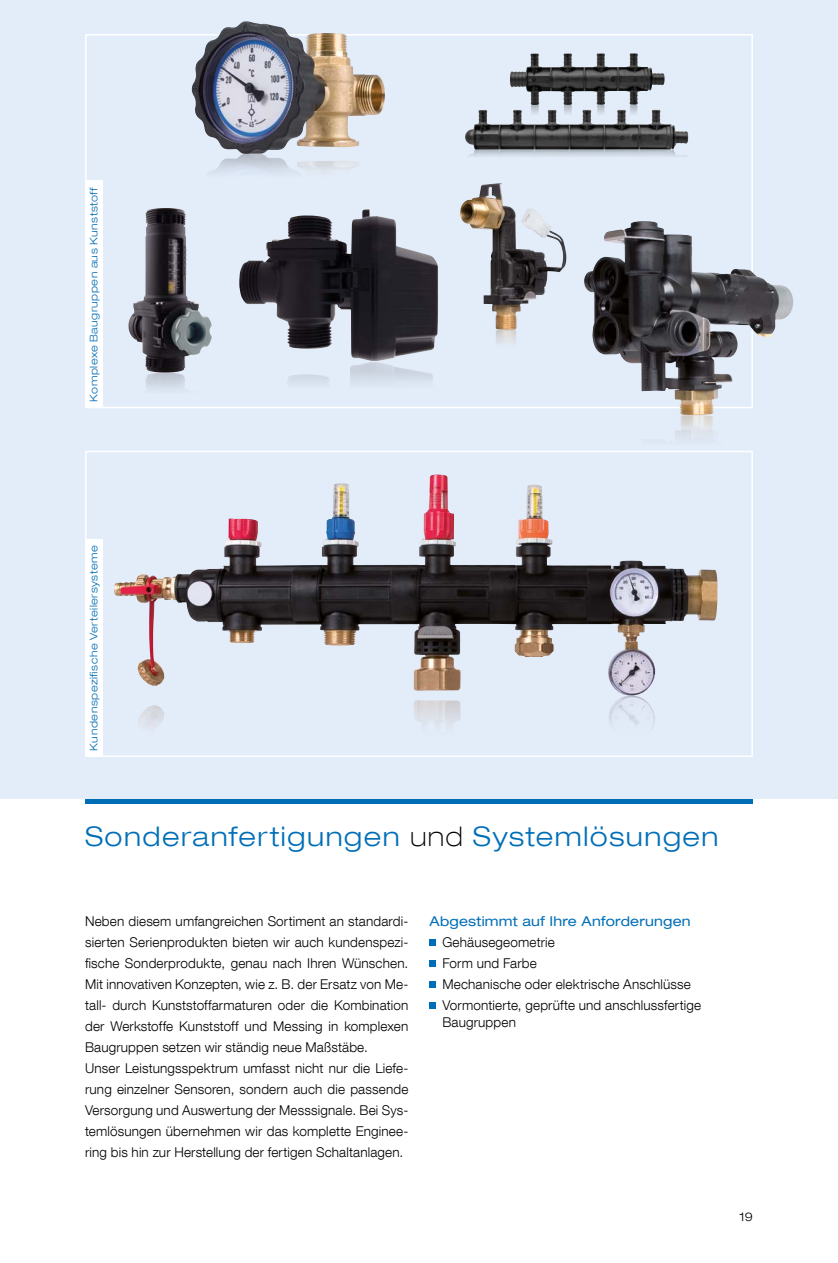
<style>
.page{position:relative;width:838px;height:1263px;background:#e3edfa}
.page>*{position:absolute;margin:0;border:0;box-sizing:border-box;transform-origin:0 0}
.t1{font:300 expanded 27px "Helvetica Neue LT Com";letter-spacing:.055em;color:#006eb7}
.t2{font:300 13.5px/21px "Helvetica Neue LT Com";letter-spacing:.01em;color:#000}
.t3{font:expanded 13.5px "Helvetica Neue LT Com";letter-spacing:.015em;color:#006eb7}
.t4{font:300 expanded 12px "Helvetica Neue LT Com";color:#000}
.t5{font:300 expanded 10.5px "Helvetica Neue LT Com";letter-spacing:.05em;color:#006eb7}
.s1{font-weight:100;color:#000}
</style>
<div class="page">
<div style="left:0;top:799px;width:838px;height:464px;background:#fff"></div>
<svg style="left:85px;top:34px;width:668px;height:374px"></svg>
<svg style="left:85px;top:451px;width:668px;height:306px"></svg>
<img style="left:584px;top:224px;width:209px;height:361px">
<img style="left:192px;top:21px;width:193px;height:266px">
<img style="left:471px;top:330px;width:95px;height:78px">
<img style="left:459px;top:183px;width:107px;height:147px">
<img style="left:259px;top:700px;width:367px;height:57px">
<img style="left:174px;top:475px;width:258px;height:101px">
<div style="left:85px;top:799px;width:668px;height:5px;background:#006eb7"></div>
<img style="left:128px;top:208px;width:57px;height:165px">
<img style="left:128px;top:373px;width:84px;height:106px">
<img style="left:239px;top:209px;width:129px;height:96px">
<img style="left:239px;top:362px;width:135px;height:101px">
<img style="left:464px;top:110px;width:214px;height:39px">
<img style="left:464px;top:149px;width:207px;height:40px">
<img style="left:526px;top:53px;width:104px;height:14px">
<img style="left:510px;top:105px;width:62px;height:51px">
<div style="left:429px;top:939px;width:7px;height:6px;background:#006eb7"></div>
<div style="left:429px;top:960px;width:7px;height:6px;background:#006eb7"></div>
<div style="left:429px;top:981px;width:7px;height:6px;background:#006eb7"></div>
<div style="left:429px;top:1002px;width:7px;height:7px;background:#006eb7"></div>
<div style="left:85px;top:539px;width:17px;height:218px;background:#fff"></div>
<div style="left:85px;top:180px;width:17px;height:228px;background:#fff"></div>
<p class="t5" style="left:87px;top:402px;width:216px;rotate:-90deg">Komplexe Baugruppen aus Kunststoff</p>
<p class="t5" style="left:87px;top:750px;width:207px;rotate:-90deg">Kundenspezifische Verteilersysteme</p>
<h1 class="t1" style="left:85px;top:819px;width:635px">Sonderanfertigungen <span class="s1">und</span> Systemlösungen</h1>
<p class="t2" style="left:85px;top:910px;width:325px">Neben diesem umfangreichen Sortiment an standardi&shy;sierten Serienprodukten bieten wir auch kundenspezi&shy;fische Sonderprodukte, genau nach Ihren Wünschen.<br>Mit innovativen Konzepten, wie z. B. der Ersatz von Me&shy;tall- durch Kunststoffarmaturen oder die Kombination der Werkstoffe Kunststoff und Messing in komplexen Baugruppen setzen wir ständig neue Maßstäbe.<br>Unser Leistungsspektrum umfasst nicht nur die Liefe&shy;rung einzelner Sensoren, sondern auch die passende Versorgung und Auswertung der Messsignale. Bei Sys&shy;temlösungen übernehmen wir das komplette Enginee&shy;ring bis hin zur Herstellung der fertigen Schaltanlagen.</p>
<p class="t3" style="left:429px;top:913px;width:262px">Abgestimmt auf Ihre Anforderungen</p>
<p class="t2" style="left:442px;top:931px;width:260px">Gehäusegeometrie<br>Form und Farbe<br>Mechanische oder elektrische Anschlüsse<br>Vormontierte, geprüfte und anschlussfertige</p>
<p class="t2" style="left:442px;top:1011px;width:75px">Baugruppen</p>
<p class="t4" style="left:739px;top:1209px;width:15px">19</p>
</div>
